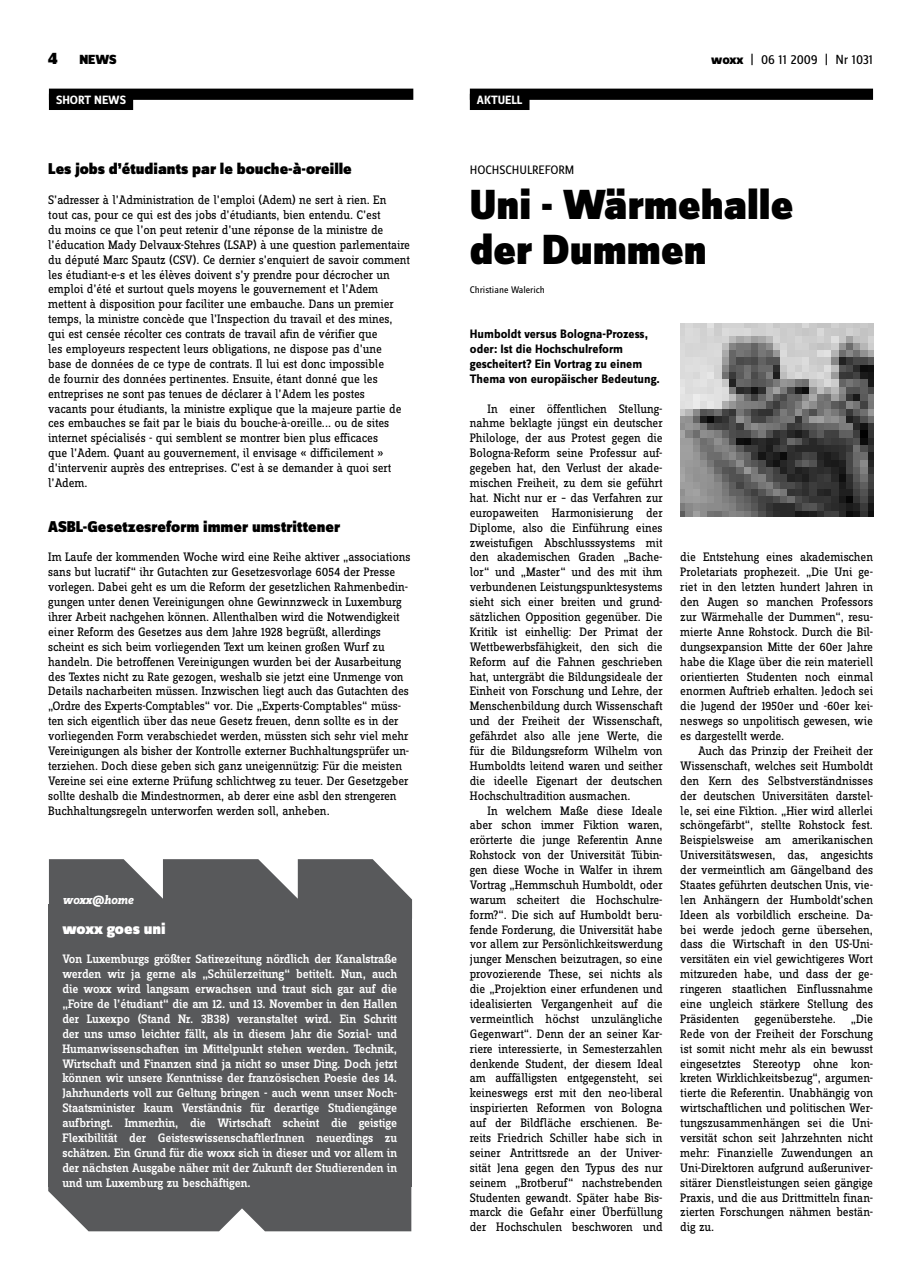
<style>
.page{position:relative;width:922px;height:1276px;background:#fff}
.page>*{position:absolute;margin:0;border:0;box-sizing:border-box;transform-origin:0 0}
.t1{font:900 43.75px/44.6px "Zine Sans Dis";color:#000}
.t2{font:900 16.25px "Zine Sans Dis";color:#000}
.t3{font:900 16.25px "Zine Sans Dis";color:#fff}
.t4{font:13.75px "Zine Sans Dis";color:#000}
.t5{font:900 13.75px "Zine Sans Dis";color:#000}
.t6{font:12.75px/14.9px "Zine Slab Dis";letter-spacing:-.01em;color:#000;text-align:justify}
.t7{font:500 12.75px/14.9px "Zine Slab Dis";letter-spacing:-.005em;color:#fff;text-align:justify}
.t8{font:700 12.75px/14.9px "Zine Sans Dis";color:#000}
.t9{font:12.75px "Zine Sans Dis";color:#000}
.t10{font:italic 700 12.75px "Zine Slab Dis";letter-spacing:-.01em;color:#fff}
.t11{font:700 12.5px "Zine Sans Dis";color:#fff}
.t12{font:10px "Zine Sans Dis";color:#000}
.s1{font-weight:800}
</style>
<div class="page">
<div style="left:469px;top:89px;width:403px;height:11px;background:#000"></div>
<div style="left:469px;top:94px;width:60px;height:16px;background:#000"></div>
<div style="left:49px;top:89px;width:364px;height:11px;background:#000"></div>
<div style="left:49px;top:94px;width:84px;height:16px;background:#000"></div>
<svg style="left:49px;top:859px;width:363px;height:59px;background:#707173"></svg>
<svg style="left:48px;top:1186px;width:363px;height:45px;background:#646567"></svg>
<div style="left:48px;top:904px;width:363px;height:282px;background:#58595b"></div>
<img style="left:680px;top:323px;width:192px;height:194px">
<p class="t5" style="left:79px;top:53px;width:39px">NEWS</p>
<p class="t4" style="left:711px;top:53px;width:163px"><span class="s1">woxx</span> | 06 11 2009 | Nr 1031</p>
<p class="t11" style="left:56px;top:93px;width:71px">SHORT NEWS</p>
<p class="t11" style="left:477px;top:93px;width:47px">AKTUELL</p>
<p class="t2" style="left:48px;top:160px;width:305px">Les jobs d’étudiants par le bouche-à-oreille</p>
<p class="t6" style="left:48px;top:193px;width:363px;text-align:left">S’adresser à l’Administration de l’emploi (Adem) ne sert à rien. En<br>tout cas, pour ce qui est des jobs d’étudiants, bien entendu. C’est<br>du moins ce que l’on peut retenir d’une réponse de la ministre de l’éducation Mady Delvaux-Stehres (LSAP) à une question parlementaire du député Marc Spautz (CSV). Ce dernier s’enquiert de savoir comment les étudiant-e-s et les élèves doivent s’y prendre pour décrocher un emploi d’été et surtout quels moyens le gouvernement et l’Adem mettent à disposition pour faciliter une embauche. Dans un premier temps, la ministre concède que l’Inspection du travail et des mines, qui est censée récolter ces contrats de travail afin de vérifier que<br>les employeurs respectent leurs obligations, ne dispose pas d’une<br>base de données de ce type de contrats. Il lui est donc impossible<br>de fournir des données pertinentes. Ensuite, étant donné que les entreprises ne sont pas tenues de déclarer à l’Adem les postes<br>vacants pour étudiants, la ministre explique que la majeure partie de ces embauches se fait par le biais du bouche-à-oreille... ou de sites internet spécialisés - qui semblent se montrer bien plus efficaces<br>que l’Adem. Quant au gouvernement, il envisage « difficilement » d’intervenir auprès des entreprises. C’est à se demander à quoi sert l’Adem.</p>
<p class="t2" style="left:48px;top:518px;width:293px">ASBL-Gesetzesreform immer umstrittener</p>
<p class="t6" style="left:48px;top:550px;width:363px;text-align:left">Im Laufe der kommenden Woche wird eine Reihe aktiver „associations sans but lucratif“ ihr Gutachten zur Gesetzesvorlage 6054 der Presse vorlegen. Dabei geht es um die Reform der gesetzlichen Rahmenbedin&shy;gungen unter denen Vereinigungen ohne Gewinnzweck in Luxemburg ihrer Arbeit nachgehen können. Allenthalben wird die Notwendigkeit einer Reform des Gesetzes aus dem Jahre 1928 begrüßt, allerdings scheint es sich beim vorliegenden Text um keinen großen Wurf zu handeln. Die betroffenen Vereinigungen wurden bei der Ausarbeitung des Textes nicht zu Rate gezogen, weshalb sie jetzt eine Unmenge von Details nacharbeiten müssen. Inzwischen liegt auch das Gutachten des „Ordre des Experts-Comptables“ vor. Die „Experts-Comptables“ müss&shy;ten sich eigentlich über das neue Gesetz freuen, denn sollte es in der vorliegenden Form verabschiedet werden, müssten sich sehr viel mehr Vereinigungen als bisher der Kontrolle externer Buchhaltungsprüfer un&shy;terziehen. Doch diese geben sich ganz uneigennützig: Für die meisten Vereine sei eine externe Prüfung schlichtweg zu teuer. Der Gesetzgeber sollte deshalb die Mindestnormen, ab derer eine asbl den strengeren Buchhaltungsregeln unterworfen werden soll, anheben.</p>
<p class="t10" style="left:63px;top:893px;width:72px">woxx@home</p>
<p class="t3" style="left:62px;top:919px;width:105px">woxx goes uni</p>
<p class="t7" style="left:62px;top:952px;width:336px">Von Luxemburgs größter Satirezeitung nördlich der Kanalstraße werden wir ja gerne als „Schülerzeitung“ betitelt. Nun, auch die woxx wird langsam erwachsen und traut sich gar auf die „Foire de l’étudiant“ die am 12. und 13. November in den Hallen der Luxexpo (Stand Nr. 3B38) veranstaltet wird. Ein Schritt der uns umso leichter fällt, als in diesem Jahr die Sozial- und Humanwissenschaften im Mittelpunkt stehen werden. Technik, Wirtschaft und Finanzen sind ja nicht so unser Ding. Doch jetzt können wir unsere Kenntnisse der französischen Poesie des 14.<br>Jahrhunderts voll zur Geltung bringen - auch wenn unser Noch-Staatsminister kaum Verständnis für derartige Studiengänge aufbringt. Immerhin, die Wirtschaft scheint die geistige Flexibilität der GeisteswissenschaftlerInnen neuerdings zu schätzen. Ein Grund für die woxx sich in dieser und vor allem in der nächsten Ausgabe näher mit der Zukunft der Studierenden in und um Luxemburg zu beschäftigen.</p>
<p class="t9" style="left:469px;top:163px;width:106px">HOCHSCHULREFORM</p>
<h1 class="t1" style="left:469px;top:185px;width:325px">Uni - Wärmehalle der Dummen</h1>
<p class="t12" style="left:469px;top:285px;width:76px">Christiane Walerich</p>
<p class="t8" style="left:469px;top:327px;width:191px">Humboldt versus Bologna-Prozess, oder: Ist die Hochschulreform gescheitert? Ein Vortrag zu einem Thema von europäischer Bedeutung.</p>
<p class="t6" style="left:469px;top:402px;width:194px;text-indent:18px">In einer öffentlichen Stellung&shy;nahme beklagte jüngst ein deutscher Philologe, der aus Protest gegen die Bologna-Reform seine Professur auf&shy;gegeben hat, den Verlust der akade&shy;mischen Freiheit, zu dem sie geführt hat. Nicht nur er – das Verfahren zur europaweiten Harmonisierung der Diplome, also die Einführung eines zweistufigen Abschlusssystems mit den akademischen Graden „Bache&shy;lor“ und „Master“ und des mit ihm verbundenen Leistungspunktesystems sieht sich einer breiten und grund&shy;sätzlichen Opposition gegenüber. Die Kritik ist einhellig: Der Primat der Wettbewerbsfähigkeit, den sich die Reform auf die Fahnen geschrieben hat, untergräbt die Bildungsideale der Einheit von Forschung und Lehre, der Menschenbildung durch Wissenschaft und der Freiheit der Wissenschaft, gefährdet also alle jene Werte, die für die Bildungsreform Wilhelm von Humboldts leitend waren und seither die ideelle Eigenart der deutschen Hochschultradition ausmachen.</p>
<p class="t6" style="left:469px;top:803px;width:194px;text-indent:18px">In welchem Maße diese Ideale aber schon immer Fiktion waren, erörterte die junge Referentin Anne Rohstock von der Universität Tübin&shy;gen diese Woche in Walfer in ihrem Vortrag „Hemmschuh Humboldt, oder warum scheitert die Hochschulre&shy;form?“. Die sich auf Humboldt beru&shy;fende Forderung, die Universität habe vor allem zur Persönlichkeitswerdung junger Menschen beizutragen, so eine provozierende These, sei nichts als die „Projektion einer erfundenen und idealisierten Vergangenheit auf die vermeintlich höchst unzulängliche Gegenwart“. Denn der an seiner Kar&shy;riere interessierte, in Semesterzahlen denkende Student, der diesem Ideal am auffälligsten entgegensteht, sei keineswegs erst mit den neo-liberal inspirierten Reformen von Bologna auf der Bildfläche erschienen. Be&shy;reits Friedrich Schiller habe sich in seiner Antrittsrede an der Univer&shy;sität Jena gegen den Typus des nur seinem „Brotberuf“ nachstrebenden Studenten gewandt. Später habe Bis&shy;marck die Gefahr einer Überfüllung der Hochschulen beschworen und</p>
<p class="t6" style="left:680px;top:550px;width:194px">die Entstehung eines akademischen Proletariats prophezeit. „Die Uni ge&shy;riet in den letzten hundert Jahren in den Augen so manchen Professors zur Wärmehalle der Dummen“, resu&shy;mierte Anne Rohstock. Durch die Bil&shy;dungsexpansion Mitte der 60er Jahre habe die Klage über die rein materiell orientierten Studenten noch einmal enormen Auftrieb erhalten. Jedoch sei die Jugend der 1950er und -60er kei&shy;neswegs so unpolitisch gewesen, wie es dargestellt werde.</p>
<p class="t6" style="left:680px;top:744px;width:194px;text-indent:18px">Auch das Prinzip der Freiheit der Wissenschaft, welches seit Humboldt den Kern des Selbstverständnisses der deutschen Universitäten darstel&shy;le, sei eine Fiktion. „Hier wird allerlei schöngefärbt“, stellte Rohstock fest.<br>Beispielsweise am amerikanischen Universitätswesen, das, angesichts der vermeintlich am Gängelband des Staates geführten deutschen Unis, vie&shy;len Anhängern der Humboldt’schen Ideen als vorbildlich erscheine. Da&shy;bei werde jedoch gerne übersehen, dass die Wirtschaft in den US-Uni&shy;versitäten ein viel gewichtigeres Wort mitzureden habe, und dass der ge&shy;ringeren staatlichen Einflussnahme eine ungleich stärkere Stellung des Präsidenten gegenüberstehe. „Die Rede von der Freiheit der Forschung ist somit nicht mehr als ein bewusst eingesetztes Stereotyp ohne kon&shy;kreten Wirklichkeitsbezug“, argumen&shy;tierte die Referentin. Unabhängig von wirtschaftlichen und politischen Wer&shy;tungszusammenhängen sei die Uni&shy;versität schon seit Jahrzehnten nicht mehr: Finanzielle Zuwendungen an Uni-Direktoren aufgrund außeruniver&shy;sitärer Dienstleistungen seien gängige Praxis, und die aus Drittmitteln finan&shy;zierten Forschungen nähmen bestän&shy;dig zu.</p>
</div>
